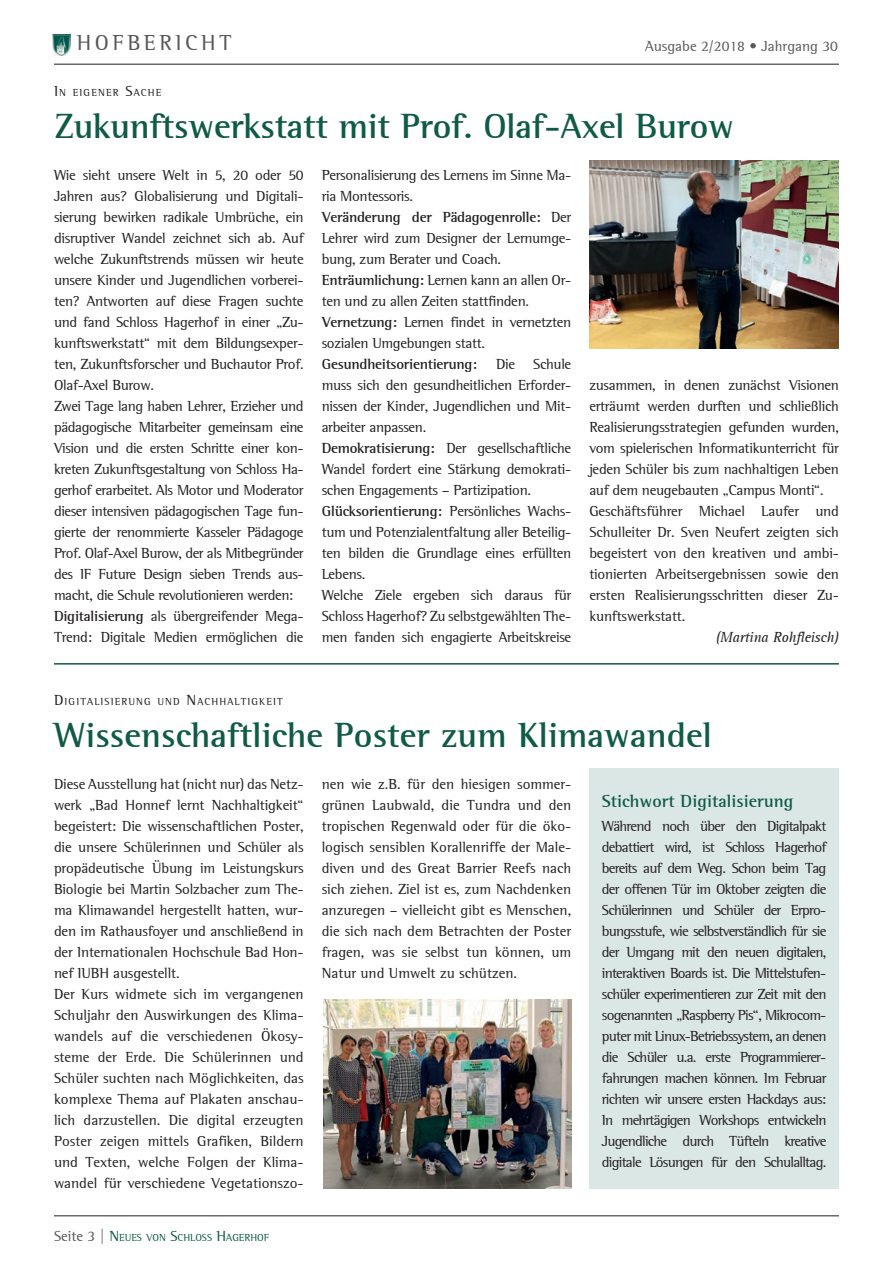
<style>
.page{position:relative;width:893px;height:1263px;background:#fff}
.page>*{position:absolute;margin:0;border:0;box-sizing:border-box;transform-origin:0 0}
.t1{font:700 36px "AT Rotis Semi Serif";color:#105a48}
.t2{font:22.35px "AT Rotis Semi Serif";letter-spacing:.16em;color:#57585a}
.t3{font:700 18px "AT Rotis Semi Serif";color:#105a48}
.t4{font:15px/21px "AT Rotis Semi Serif";letter-spacing:-.02em;color:#231f20}
.t5{font:15px "AT Rotis Semi Serif";color:#57585a}
.t6{font:700 15px "AT Rotis Semi Serif";letter-spacing:-.02em;color:#231f20}
.t7{font:italic 15px "AT Rotis Serif";letter-spacing:-.02em;color:#231f20}
.t8{font:10.5px "AT Rotis Semi Serif";letter-spacing:.105em;color:#231f20}
.t9{font:10.5px "AT Rotis Semi Serif";color:#105a48}
.s1{font-size:15px}
.s2{font-weight:700}
.s3{font-size:15px;color:#57585a}
</style>
<div class="page">
<hr style="left:54px;top:64px;width:785px;height:1px;background:#231f20">
<hr style="left:54px;top:1215px;width:785px;height:1px;background:#231f20">
<img style="left:53px;top:35px;width:17px;height:20px">
<div style="left:589px;top:768px;width:250px;height:420px;background:#dbe7e5"></div>
<img style="left:589px;top:160px;width:250px;height:188px">
<hr style="left:54px;top:663px;width:785px;height:2px;background:#105a48">
<img style="left:323px;top:999px;width:248px;height:189px">
<h2 class="t2" style="left:77px;top:30px;width:156px">HOFBERICHT</h2>
<p class="t5" style="left:645px;top:38px;width:194px">Ausgabe 2/2018 • Jahrgang 30</p>
<p class="t8" style="left:54px;top:86px;width:109px"><span class="s1">I</span>N EIGENER <span class="s1">S</span>ACHE</p>
<h1 class="t1" style="left:54px;top:104px;width:682px">Zukunftswerkstatt mit Prof. Olaf-Axel Burow</h1>
<p class="t4" style="left:54px;top:164px;width:251px">Wie sieht unsere Welt in 5, 20 oder 50<br>Jahren aus? Globalisierung und Digitali&shy;sierung bewirken radikale Umbrüche, ein disruptiver Wandel zeichnet sich ab. Auf welche Zukunftstrends müssen wir heute unsere Kinder und Jugendlichen vorberei&shy;ten? Antworten auf diese Fragen suchte und fand Schloss Hagerhof in einer „Zu&shy;kunftswerkstatt“ mit dem Bildungsexper&shy;ten, Zukunftsforscher und Buchautor Prof.<br>Olaf-Axel Burow.<br>Zwei Tage lang haben Lehrer, Erzieher und pädagogische Mitarbeiter gemeinsam eine Vision und die ersten Schritte einer kon&shy;kreten Zukunftsgestaltung von Schloss Ha&shy;gerhof erarbeitet. Als Motor und Moderator dieser intensiven pädagogischen Tage fun&shy;gierte der renommierte Kasseler Pädagoge Prof. Olaf-Axel Burow, der als Mitbegründer des IF Future Design sieben Trends aus&shy;macht, die Schule revolutionieren werden:<br><span class="s2">Digitalisierung</span> als übergreifender Mega-Trend: Digitale Medien ermöglichen die</p>
<p class="t4" style="left:322px;top:164px;width:251px">Personalisierung des Lernens im Sinne Ma&shy;ria Montessoris.<br><span class="s2">Veränderung der Pädagogenrolle:</span> Der Lehrer wird zum Designer der Lernumge&shy;bung, zum Berater und Coach.<br><span class="s2">Enträumlichung:</span> Lernen kann an allen Or&shy;ten und zu allen Zeiten stattfinden.<br><span class="s2">Vernetzung:</span> Lernen findet in vernetzten sozialen Umgebungen statt.</p>
<p class="t4" style="left:322px;top:353px;width:251px;text-indent:174px">Die Schule muss sich den gesundheitlichen Erforder&shy;nissen der Kinder, Jugendlichen und Mit&shy;arbeiter anpassen.<br><span class="s2">Demokratisierung:</span> Der gesellschaftliche Wandel fordert eine Stärkung demokrati&shy;schen Engagements – Partizipation.<br><span class="s2">Glücksorientierung:</span> Persönliches Wachs&shy;tum und Potenzialentfaltung aller Beteilig&shy;ten bilden die Grundlage eines erfüllten Lebens.<br>Welche Ziele ergeben sich daraus für Schloss Hagerhof? Zu selbstgewählten The&shy;men fanden sich engagierte Arbeitskreise</p>
<p class="t6" style="left:322px;top:355px;width:157px">Gesundheitsorientierung:</p>
<p class="t4" style="left:589px;top:374px;width:251px">zusammen, in denen zunächst Visionen erträumt werden durften und schließlich Realisierungsstrategien gefunden wurden, vom spielerischen Informatikunterricht für jeden Schüler bis zum nachhaltigen Leben auf dem neugebauten „Campus Monti“.<br>Geschäftsführer Michael Laufer und Schulleiter Dr. Sven Neufert zeigten sich begeistert von den kreativen und ambi&shy;tionierten Arbeitsergebnissen sowie den ersten Realisierungsschritten dieser Zu&shy;kunftswerkstatt.</p>
<p class="t7" style="left:715px;top:629px;width:125px">(Martina Rohfleisch)</p>
<p class="t8" style="left:54px;top:695px;width:230px"><span class="s1">D</span>IGITALISIERUNG UND <span class="s1">N</span>ACHHALTIGKEIT</p>
<h1 class="t1" style="left:54px;top:713px;width:660px">Wissenschaftliche Poster zum Klimawandel</h1>
<p class="t4" style="left:54px;top:773px;width:251px">Diese Ausstellung hat (nicht nur) das Netz&shy;werk „Bad Honnef lernt Nachhaltigkeit“ begeistert: Die wissenschaftlichen Poster, die unsere Schülerinnen und Schüler als propädeutische Übung im Leistungskurs Biologie bei Martin Solzbacher zum The&shy;ma Klimawandel hergestellt hatten, wur&shy;den im Rathausfoyer und anschließend in der Internationalen Hochschule Bad Hon&shy;nef IUBH ausgestellt.<br>Der Kurs widmete sich im vergangenen Schuljahr den Auswirkungen des Klima&shy;wandels auf die verschiedenen Ökosy&shy;steme der Erde. Die Schülerinnen und Schüler suchten nach Möglichkeiten, das komplexe Thema auf Plakaten anschau&shy;lich darzustellen. Die digital erzeugten Poster zeigen mittels Grafiken, Bildern und Texten, welche Folgen der Klima&shy;wandel für verschiedene Vegetationszo-</p>
<p class="t4" style="left:322px;top:773px;width:251px;text-align:justify">nen wie z.B. für den hiesigen sommer&shy;grünen Laubwald, die Tundra und den tropischen Regenwald oder für die öko&shy;logisch sensiblen Korallenriffe der Male&shy;diven und des Great Barrier Reefs nach sich ziehen. Ziel ist es, zum Nachdenken anzuregen – vielleicht gibt es Menschen, die sich nach dem Betrachten der Poster fragen, was sie selbst tun können, um Natur und Umwelt zu schützen.</p>
<p class="t3" style="left:602px;top:790px;width:193px">Stichwort Digitalisierung</p>
<p class="t4" style="left:602px;top:815px;width:226px;text-align:justify">Während noch über den Digitalpakt debattiert wird, ist Schloss Hagerhof bereits auf dem Weg. Schon beim Tag der offenen Tür im Oktober zeigten die Schülerinnen und Schüler der Erpro&shy;bungsstufe, wie selbstverständlich für sie der Umgang mit den neuen digitalen, interaktiven Boards ist. Die Mittelstufen&shy;schüler experimentieren zur Zeit mit den sogenannten „Raspberry Pis“, Mikrocom&shy;puter mit Linux-Betriebssystem, an denen die Schüler u.a. erste Programmierer&shy;fahrungen machen können. Im Februar richten wir unsere ersten Hackdays aus:<br>In mehrtägigen Workshops entwickeln Jugendliche durch Tüfteln kreative digitale Lösungen für den Schulalltag.</p>
<p class="t9" style="left:54px;top:1231px;width:217px"><span class="s3">Seite 3 |</span> <span class="s1">N</span>EUES VON <span class="s1">S</span>CHLOSS <span class="s1">H</span>AGERHOF</p>
</div>
